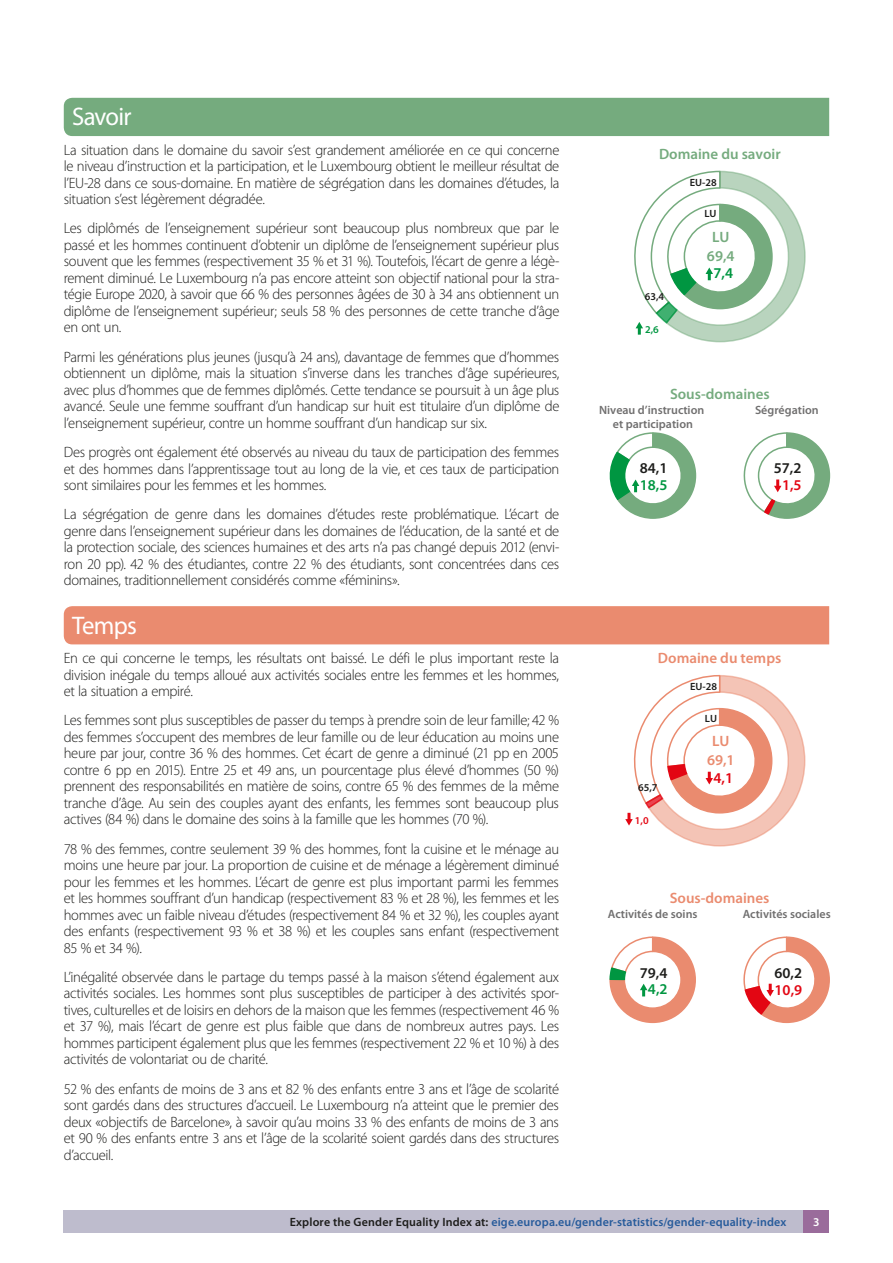
<style>
.page{position:relative;width:893px;height:1263px;background:#fff}
.page>*{position:absolute;margin:0;border:0;box-sizing:border-box;transform-origin:0 0}
.title_2_nn_K{font:25.5px "Myriad Pro";letter-spacing:-.035em;color:#fff}
.title_2_nn_T{font:25.5px "Myriad Pro";letter-spacing:-.035em;color:#fff}
.body{font:300 15px/16.5px "Myriad Pro";letter-spacing:-.025em;color:#1d1d1b;text-align:justify}
.t1{font:600 15px/18.3px "Myriad Pro";color:#75ab7e;text-align:center}
.t2{font:600 15px/18.3px "Myriad Pro";color:#ea8b6f;text-align:center}
.t3{font:600 15px "Myriad Pro";color:#1d1d1b}
.t4{font:600 15px "Myriad Pro";color:#009641}
.t5{font:600 15px "Myriad Pro";color:#e30613}
.t6{font:600 12px "Myriad Pro";letter-spacing:.01em;color:#275b9b}
.t7{font:600 12px/13.5px "Myriad Pro";color:#706f6f;text-align:center}
.t8{font:600 12px "Myriad Pro";color:#fff}
.t9{font:600 10.5px "Myriad Pro";color:#1d1d1b}
.t10{font:600 10.5px "Myriad Pro";color:#e30613}
.t11{font:600 10.5px "Myriad Pro";color:#009641}
.s1{color:#009641}
.s2{color:#e30613}
.s3{color:#1d1d1b}
</style>
<div class="page">
<div style="left:63px;top:1210px;width:764px;height:22px;background:#bebccd"></div>
<div style="left:804px;top:1210px;width:25px;height:22px;background:#9a6c9b"></div>
<svg style="left:625px;top:674px;width:180px;height:172px"></svg>
<svg style="left:743px;top:936px;width:87px;height:87px"></svg>
<svg style="left:609px;top:936px;width:87px;height:87px"></svg>
<div style="left:64px;top:98px;width:765px;height:38px;background:#75ab7e"></div>
<div style="left:64px;top:606px;width:765px;height:38px;background:#ea8b6f"></div>
<svg style="left:743px;top:432px;width:88px;height:87px"></svg>
<svg style="left:609px;top:432px;width:88px;height:87px"></svg>
<svg style="left:634px;top:170px;width:172px;height:172px"></svg>
<p class="title_2_nn_K" style="left:72px;top:101px;width:61px">Savoir</p>
<p class="body" style="left:64px;top:142px;width:497px">La situation dans le domaine du savoir s’est grandement améliorée en ce qui concerne le niveau d’instruction et la participation, et le Luxembourg obtient le meilleur résultat de l’EU-28 dans ce sous-domaine. En matière de ségrégation dans les domaines d’études, la situation s’est légèrement dégradée.</p>
<p class="body" style="left:64px;top:220px;width:497px">Les diplômés de l’enseignement supérieur sont beaucoup plus nombreux que par le passé et les hommes continuent d’obtenir un diplôme de l’enseignement supérieur plus souvent que les femmes (respectivement 35 % et 31 %). Toutefois, l’écart de genre a légè&shy;rement diminué. Le Luxembourg n’a pas encore atteint son objectif national pour la stra&shy;tégie Europe 2020, à savoir que 66 % des personnes âgées de 30 à 34 ans obtiennent un diplôme de l’enseignement supérieur; seuls 58 % des personnes de cette tranche d’âge en ont un.</p>
<p class="body" style="left:64px;top:349px;width:497px">Parmi les générations plus jeunes (jusqu’à 24 ans), davantage de femmes que d’hommes obtiennent un diplôme, mais la situation s’inverse dans les tranches d’âge supérieures, avec plus d’hommes que de femmes diplômés. Cette tendance se poursuit à un âge plus avancé. Seule une femme souffrant d’un handicap sur huit est titulaire d’un diplôme de l’enseignement supérieur, contre un homme souffrant d’un handicap sur six.</p>
<p class="body" style="left:64px;top:444px;width:497px">Des progrès ont également été observés au niveau du taux de participation des femmes et des hommes dans l’apprentissage tout au long de la vie, et ces taux de participation sont similaires pour les femmes et les hommes.</p>
<p class="body" style="left:64px;top:506px;width:497px">La ségrégation de genre dans les domaines d’études reste problématique. L’écart de genre dans l’enseignement supérieur dans les domaines de l’éducation, de la santé et de la protection sociale, des sciences humaines et des arts n’a pas changé depuis 2012 (envi&shy;ron 20 pp). 42 % des étudiantes, contre 22 % des étudiants, sont concentrées dans ces domaines, traditionnellement considérés comme «féminins».</p>
<p class="title_2_nn_T" style="left:72px;top:609px;width:66px">Temps</p>
<p class="body" style="left:64px;top:650px;width:497px">En ce qui concerne le temps, les résultats ont baissé. Le défi le plus important reste la division inégale du temps alloué aux activités sociales entre les femmes et les hommes, et la situation a empiré.</p>
<p class="body" style="left:64px;top:712px;width:497px">Les femmes sont plus susceptibles de passer du temps à prendre soin de leur famille; 42 % des femmes s’occupent des membres de leur famille ou de leur éducation au moins une heure par jour, contre 36 % des hommes. Cet écart de genre a diminué (21 pp en 2005 contre 6 pp en 2015). Entre 25 et 49 ans, un pourcentage plus élevé d’hommes (50 %) prennent des responsabilités en matière de soins, contre 65 % des femmes de la même tranche d’âge. Au sein des couples ayant des enfants, les femmes sont beaucoup plus actives (84 %) dans le domaine des soins à la famille que les hommes (70 %).</p>
<p class="body" style="left:64px;top:840px;width:497px">78 % des femmes, contre seulement 39 % des hommes, font la cuisine et le ménage au moins une heure par jour. La proportion de cuisine et de ménage a légèrement diminué pour les femmes et les hommes. L’écart de genre est plus important parmi les femmes et les hommes souffrant d’un handicap (respectivement 83 % et 28 %), les femmes et les hommes avec un faible niveau d’études (respectivement 84 % et 32 %), les couples ayant des enfants (respectivement 93 % et 38 %) et les couples sans enfant (respectivement 85 % et 34 %).</p>
<p class="body" style="left:64px;top:969px;width:497px">L’inégalité observée dans le partage du temps passé à la maison s’étend également aux activités sociales. Les hommes sont plus susceptibles de participer à des activités spor&shy;tives, culturelles et de loisirs en dehors de la maison que les femmes (respectivement 46 % et 37 %), mais l’écart de genre est plus faible que dans de nombreux autres pays. Les hommes participent également plus que les femmes (respectivement 22 % et 10 %) à des activités de volontariat ou de charité.</p>
<p class="body" style="left:64px;top:1080px;width:497px">52 % des enfants de moins de 3 ans et 82 % des enfants entre 3 ans et l’âge de scolarité sont gardés dans des structures d’accueil. Le Luxembourg n’a atteint que le premier des deux «objectifs de Barcelone», à savoir qu’au moins 33 % des enfants de moins de 3 ans et 90 % des enfants entre 3 ans et l’âge de la scolarité soient gardés dans des structures d’accueil.</p>
<p class="t1" style="left:659px;top:144px;width:123px">Domaine du savoir</p>
<p class="t9" style="left:690px;top:176px;width:28px">EU-28</p>
<p class="t9" style="left:704px;top:207px;width:14px">LU</p>
<p class="t9" style="left:645px;top:290px;width:21px">63,4</p>
<p class="t11" style="left:645px;top:322px;width:15px">2,6</p>
<p class="t1" style="left:707px;top:227px;width:29px">LU<br>69,4<br><span class="s1">7,4</span></p>
<p class="t1" style="left:670px;top:385px;width:101px">Sous-domaines</p>
<p class="t7" style="left:599px;top:403px;width:107px">Niveau d’instruction et participation</p>
<p class="t7" style="left:755px;top:403px;width:65px">Ségrégation</p>
<p class="t3" style="left:640px;top:459px;width:29px">84,1</p>
<p class="t3" style="left:774px;top:459px;width:29px">57,2</p>
<p class="t4" style="left:640px;top:476px;width:29px">18,5</p>
<p class="t5" style="left:782px;top:476px;width:21px">1,5</p>
<p class="t2" style="left:658px;top:649px;width:125px">Domaine du temps</p>
<p class="t9" style="left:690px;top:680px;width:28px">EU-28</p>
<p class="t9" style="left:638px;top:780px;width:21px">65,7</p>
<p class="t10" style="left:635px;top:813px;width:15px">1,0</p>
<p class="t9" style="left:705px;top:711px;width:14px">LU</p>
<p class="t2" style="left:707px;top:731px;width:29px">LU<br>69,1<br><span class="s2">4,1</span></p>
<p class="t2" style="left:670px;top:889px;width:101px">Sous-domaines</p>
<p class="t7" style="left:608px;top:907px;width:91px">Activités de soins</p>
<p class="t7" style="left:743px;top:907px;width:89px">Activités sociales</p>
<p class="t3" style="left:640px;top:963px;width:29px">79,4</p>
<p class="t3" style="left:775px;top:963px;width:29px">60,2</p>
<p class="t4" style="left:648px;top:980px;width:21px">4,2</p>
<p class="t5" style="left:774px;top:980px;width:29px">10,9</p>
<p class="t6" style="left:290px;top:1215px;width:498px"><span class="s3">Explore the Gender Equality Index at:</span> eige.europa.eu/gender-statistics/gender-equality-index</p>
<p class="t8" style="left:813px;top:1215px;width:8px">3</p>
</div>
